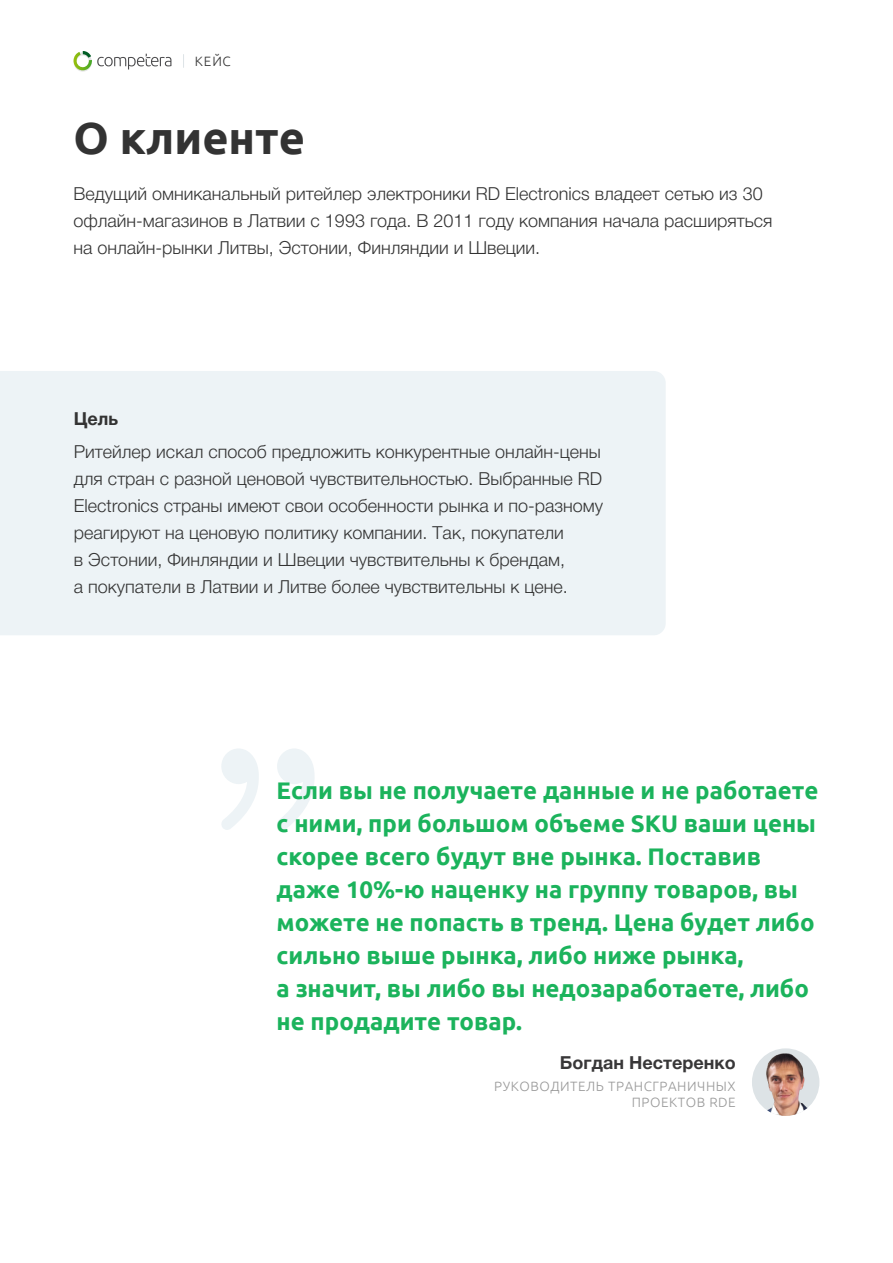
<style>
.page{position:relative;width:893px;height:1263px;background:#fff}
.page>*{position:absolute;margin:0;border:0;box-sizing:border-box;transform-origin:0 0}
.t1{font:700 45px "Ubuntu";color:#333}
.t2{font:700 24px/33px "Ubuntu";color:#1bb35c}
.t3{font:300 18px/27px "Helvetica Neue Cyr";color:#333}
.t4{font:700 18px "Helvetica Neue Cyr";color:#383738}
.t5{font:700 18px "Helvetica Neue Cyr";color:#333}
.t6{font:300 13.5px/16.2px "Ubuntu";letter-spacing:.04em;color:#999;text-align:right}
.t7{font:300 13.5px "Ubuntu";color:#333}
</style>
<div class="page">
<div style="left:0;top:371px;width:666px;height:264px;background:#edf3f6"></div>
<svg style="left:221px;top:749px;width:38px;height:81px"></svg>
<svg style="left:277px;top:749px;width:38px;height:81px"></svg>
<img style="left:752px;top:1051px;width:67px;height:65px">
<svg style="left:183px;top:55px;width:1px;height:12px"></svg>
<svg style="left:73px;top:51px;width:98px;height:21px"></svg>
<p class="t7" style="left:195px;top:53px;width:37px">КЕЙС</p>
<h1 class="t1" style="left:74px;top:111px;width:233px">О клиенте</h1>
<p class="t3" style="left:74px;top:180px;width:700px">Ведущий омниканальный ритейлер электроники RD Electronics владеет сетью из 30 офлайн-магазинов в Латвии с 1993 года. В 2011 году компания начала расширяться на онлайн-рынки Литвы, Эстонии, Финляндии и Швеции.</p>
<p class="t5" style="left:74px;top:408px;width:46px">Цель</p>
<p class="t3" style="left:74px;top:438px;width:531px">Ритейлер искал способ предложить конкурентные онлайн-цены для стран с разной ценовой чувствительностью. Выбранные RD Electronics страны имеют свои особенности рынка и по-разному реагируют на ценовую политику компании. Так, покупатели<br>в Эстонии, Финляндии и Швеции чувствительны к брендам,<br>а покупатели в Латвии и Литве более чувствительны к цене.</p>
<p class="t2" style="left:277px;top:774px;width:543px">Если вы не получаете данные и не работаете с ними, при большом объеме SKU ваши цены скорее всего будут вне рынка. Поставив даже 10%-ю наценку на группу товаров, вы можете не попасть в тренд. Цена будет либо сильно выше рынка, либо ниже рынка,<br>а значит, вы либо вы недозаработаете, либо не продадите товар.</p>
<p class="t4" style="left:560px;top:1052px;width:177px">Богдан Нестеренко</p>
<p class="t6" style="left:494px;top:1078px;width:243px">РУКОВОДИТЕЛЬ ТРАНСГРАНИЧНЫХ<br>ПРОЕКТОВ RDE</p>
</div>
